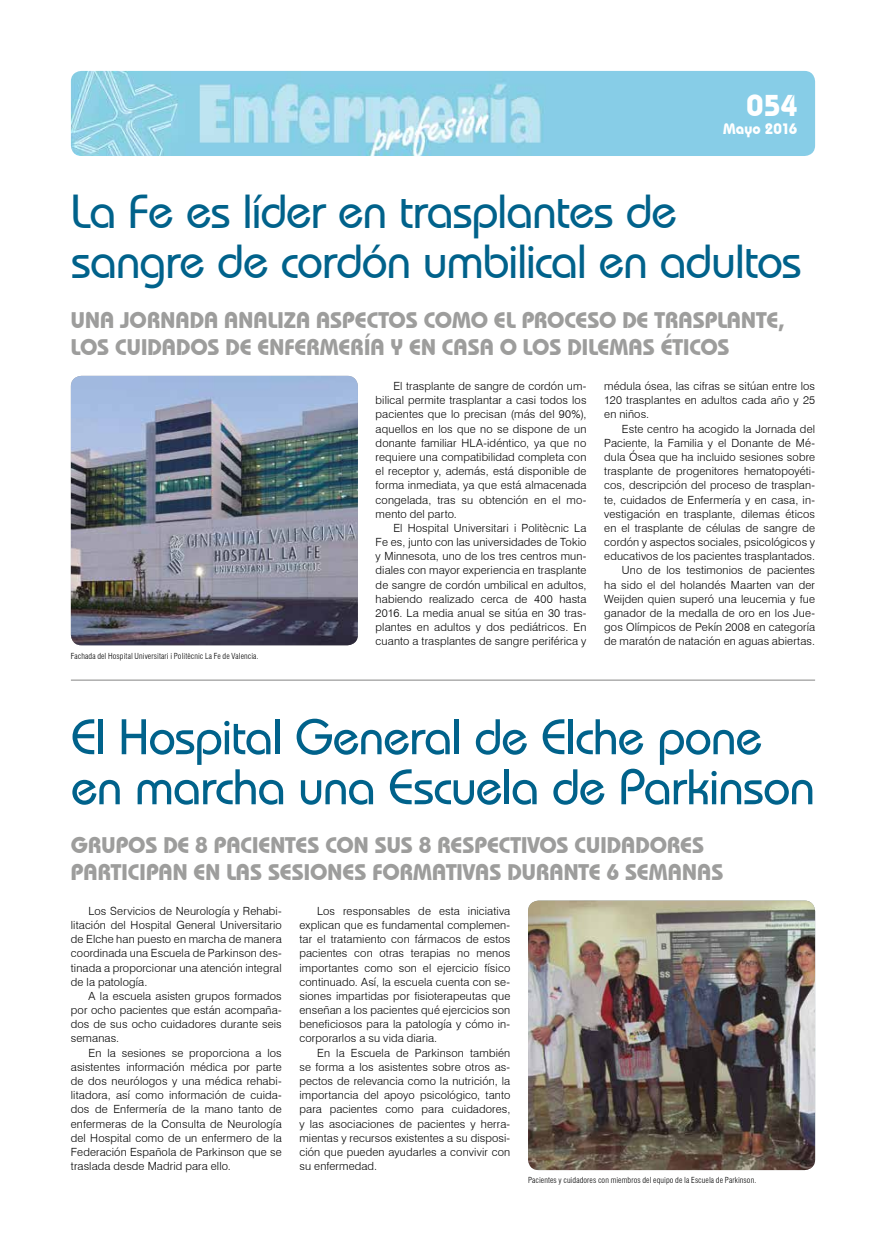
<style>
.page{position:relative;width:886px;height:1241px;background:#fff}
.page>*{position:absolute;margin:0;border:0;box-sizing:border-box;transform-origin:0 0}
.t1{font:500 50px/50px "Bauhaus IT Cby BT";letter-spacing:-.02em;color:#00628b}
.t2{font:500 47.5px/50px "Bauhaus IT Cby BT";letter-spacing:-.02em;color:#00628b}
.t3{font:700 30px "Bauhaus IT Cby BT";color:#fff}
.t4{font:700 22.5px/27px "Bauhaus IT Cby BT";color:#9d9d9c}
.t5{font:700 15px "Bauhaus IT Cby BT";color:#fff}
.t6{font:300 11.25px/14.1px "Swiss 721 BT";letter-spacing:.01em;color:#000;text-align:justify}
.t7{font:300 condensed 8.12px "Swiss 721 BT";letter-spacing:.015em;color:#000}
</style>
<div class="page">
<img style="left:71px;top:71px;width:744px;height:85px">
<img style="left:71px;top:376px;width:287px;height:269px">
<hr style="left:71px;top:679px;width:744px;height:1px;background:#9d9d9c">
<img style="left:528px;top:900px;width:287px;height:269px">
<h3 class="t3" style="left:746px;top:87px;width:52px">054</h3>
<h3 class="t5" style="left:723px;top:119px;width:76px">Mayo 2016</h3>
<h2 class="t2" style="left:71px;top:185px;width:733px">La Fe es líder en trasplantes de sangre de cordón umbilical en adultos</h2>
<h3 class="t4" style="left:71px;top:306px;width:715px">UNA JORNADA ANALIZA ASPECTOS COMO EL PROCESO DE TRASPLANTE,<br>LOS CUIDADOS DE ENFERMERÍA Y EN CASA O LOS DILEMAS ÉTICOS</h3>
<p class="t7" style="left:71px;top:650px;width:189px">Fachada del Hospital Universitari i Politècnic La Fe de Valencia.</p>
<p class="t6" style="left:376px;top:379px;width:212px;text-indent:18px">El trasplante de sangre de cordón um&shy;bilical permite trasplantar a casi todos los pacientes que lo precisan (más del 90%), aquellos en los que no se dispone de un donante familiar HLA-idéntico, ya que no requiere una compatibilidad completa con el receptor y, además, está disponible de forma inmediata, ya que está almacenada congelada, tras su obtención en el mo&shy;mento del parto.</p>
<p class="t6" style="left:376px;top:520px;width:212px;text-indent:18px">El Hospital Universitari i Politècnic La Fe es, junto con las universidades de Tokio y Minnesota, uno de los tres centros mun&shy;diales con mayor experiencia en trasplante de sangre de cordón umbilical en adultos, habiendo realizado cerca de 400 hasta 2016. La media anual se sitúa en 30 tras&shy;plantes en adultos y dos pediátricos. En cuanto a trasplantes de sangre periférica y</p>
<p class="t6" style="left:604px;top:379px;width:212px">médula ósea, las cifras se sitúan entre los 120 trasplantes en adultos cada año y 25 en niños.</p>
<p class="t6" style="left:604px;top:421px;width:212px;text-align:right">Este centro ha acogido la Jornada del Paciente, la Familia y el Donante de Mé&shy;dula Ósea que ha incluido sesiones sobre trasplante de progenitores hematopoyéti&shy;cos, descripción del proceso de trasplan&shy;te, cuidados de Enfermería y en casa, in&shy;vestigación en trasplante, dilemas éticos en el trasplante de células de sangre de cordón y aspectos sociales, psicológicos y educativos de los pacientes trasplantados.<br>Uno de los testimonios de pacientes<br>ha sido el del holandés Maarten van der Weijden quien superó una leucemia y fue ganador de la medalla de oro en los Jue&shy;gos Olímpicos de Pekín 2008 en categoría de maratón de natación en aguas abiertas.</p>
<h1 class="t1" style="left:71px;top:711px;width:746px">El Hospital General de Elche pone en marcha una Escuela de Parkinson</h1>
<h3 class="t4" style="left:71px;top:831px;width:654px">GRUPOS DE 8 PACIENTES CON SUS 8 RESPECTIVOS CUIDADORES<br>PARTICIPAN EN LAS SESIONES FORMATIVAS DURANTE 6 SEMANAS</h3>
<p class="t6" style="left:71px;top:903px;width:212px;text-indent:18px">Los Servicios de Neurología y Rehabi&shy;litación del Hospital General Universitario de Elche han puesto en marcha de manera coordinada una Escuela de Parkinson des&shy;tinada a proporcionar una atención integral de la patología.</p>
<p class="t6" style="left:71px;top:988px;width:212px;text-indent:18px">A la escuela asisten grupos formados por ocho pacientes que están acompaña&shy;dos de sus ocho cuidadores durante seis semanas.</p>
<p class="t6" style="left:71px;top:1045px;width:212px;text-indent:18px">En la sesiones se proporciona a los asistentes información médica por parte de dos neurólogos y una médica rehabi&shy;litadora, así como información de cuida&shy;dos de Enfermería de la mano tanto de enfermeras de la Consulta de Neurología del Hospital como de un enfermero de la Federación Española de Parkinson que se traslada desde Madrid para ello.</p>
<p class="t6" style="left:299px;top:903px;width:212px;text-indent:18px">Los responsables de esta iniciativa explican que es fundamental complemen&shy;tar el tratamiento con fármacos de estos pacientes con otras terapias no menos importantes como son el ejercicio físico continuado. Así, la escuela cuenta con se&shy;siones impartidas por fisioterapeutas que enseñan a los pacientes qué ejercicios son beneficiosos para la patología y cómo in&shy;corporarlos a su vida diaria.</p>
<p class="t6" style="left:299px;top:1045px;width:212px;text-indent:18px">En la Escuela de Parkinson también se forma a los asistentes sobre otros as&shy;pectos de relevancia como la nutrición, la importancia del apoyo psicológico, tanto para pacientes como para cuidadores, y las asociaciones de pacientes y herra&shy;mientas y recursos existentes a su disposi&shy;ción que pueden ayudarles a convivir con su enfermedad.</p>
<p class="t7" style="left:528px;top:1174px;width:230px">Pacientes y cuidadores con miembros del equipo de la Escuela de Parkinson.</p>
</div>
